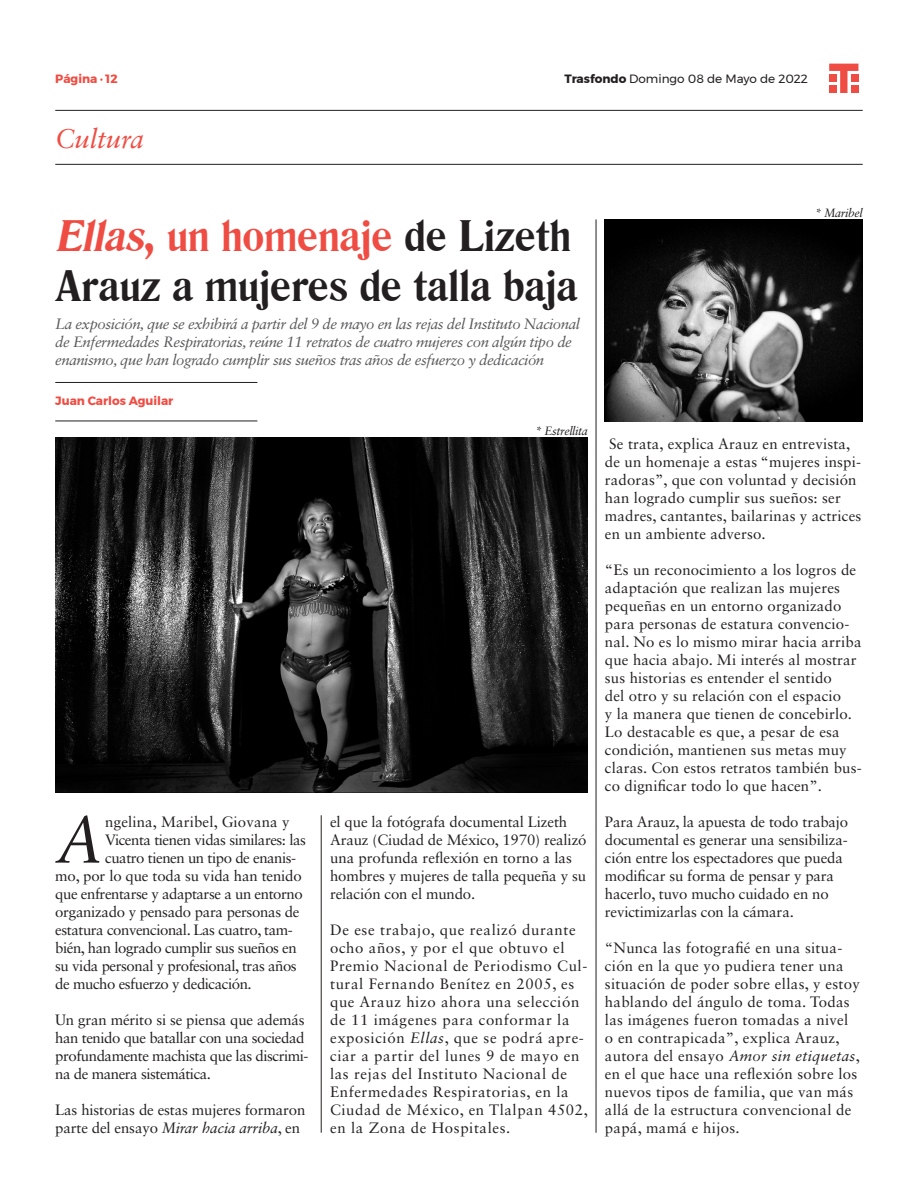
<style>
.page{position:relative;width:918px;height:1188px;background:#fff}
.page>*{position:absolute;margin:0;border:0;box-sizing:border-box;transform-origin:0 0}
.t1{font:italic 66.6px "Sabon LT Std";color:#231f20}
.t2{font:700 42px/49.5px "Romana BT";letter-spacing:-.01em;color:#231f20}
.t3{font:italic 27px "Sabon LT Std";color:#ef4d43}
.t4{font:15px/18px "Sabon LT Std";letter-spacing:.01em;color:#231f20}
.t5{font:15px/18px "Sabon LT Std";letter-spacing:-.01em;color:#231f20}
.t6{font:15px/18px "Sabon LT Std";letter-spacing:-.03em;color:#231f20}
.t7{font:15px/18px "Sabon LT Std";letter-spacing:.04em;color:#231f20}
.t8{font:italic 15px/18px "Sabon LT Std";letter-spacing:-.03em;color:#57585a}
.t9{font:15px "Sabon LT Std";letter-spacing:-.02em;color:#231f20}
.t10{font:12px "Montserrat";color:#231f20}
.t11{font:700 12px "Montserrat";color:#ef4d43}
.t12{font:italic 12px "Sabon LT Std";letter-spacing:-.03em;color:#231f20}
.s1{font-weight:700}
.s2{font-style:italic;color:#ef4d43}
.s3{color:#ef4d43}
.s4{font-style:italic}
</style>
<div class="page">
<img style="left:55px;top:437px;width:533px;height:355px">
<svg style="left:829px;top:64px;width:29px;height:29px"></svg>
<div style="left:829px;top:86px;width:8px;height:7px;background:#ef4d43"></div>
<div style="left:829px;top:75px;width:8px;height:7px;background:#ef4d43"></div>
<div style="left:851px;top:86px;width:7px;height:7px;background:#ef4d43"></div>
<div style="left:851px;top:75px;width:7px;height:7px;background:#ef4d43"></div>
<hr style="left:55px;top:110px;width:808px;height:1px;background:#231f20">
<hr style="left:55px;top:164px;width:808px;height:1px;background:#231f20">
<hr style="left:321px;top:815px;width:1px;height:318px;background:#231f20">
<hr style="left:596px;top:219px;width:1px;height:914px;background:#231f20">
<img style="left:605px;top:219px;width:258px;height:202px">
<hr style="left:55px;top:382px;width:202px;height:1px;background:#231f20">
<hr style="left:55px;top:421px;width:202px;height:1px;background:#231f20">
<p class="t11" style="left:55px;top:69px;width:64px">Página · 12</p>
<p class="t10" style="left:564px;top:69px;width:245px"><span class="s1">Trasfondo</span> Domingo 08 de Mayo de 2022</p>
<h3 class="t3" style="left:55px;top:123px;width:90px">Cultura</h3>
<h2 class="t2" style="left:55px;top:211px;width:524px"><span class="s2">Ellas</span><span class="s3">, un homenaje</span> de Lizeth<br>Arauz a mujeres de talla baja</h2>
<p class="t8" style="left:55px;top:315px;width:526px">La exposición, que se exhibirá a partir del 9 de mayo en las rejas del Instituto Nacional de Enfermedades Respiratorias, reúne 11 retratos de cuatro mujeres con algún tipo de enanismo, que han logrado cumplir sus sueños tras años de esfuerzo y dedicación</p>
<p class="t11" style="left:55px;top:391px;width:120px">Juan Carlos Aguilar</p>
<p class="t12" style="left:535px;top:424px;width:54px">* Estrellita</p>
<h1 class="t1" style="left:55px;top:801px;width:50px">A</h1>
<p class="t4" style="left:105px;top:812px;width:186px">ngelina, Maribel, Giovana y</p>
<p class="t6" style="left:105px;top:830px;width:202px">Vicenta tienen vidas similares: las</p>
<p class="t6" style="left:105px;top:848px;width:193px">cuatro tienen un tipo de enanis-</p>
<p class="t5" style="left:55px;top:866px;width:248px">mo, por lo que toda su vida han tenido</p>
<p class="t6" style="left:55px;top:884px;width:249px">que enfrentarse y adaptarse a un entorno</p>
<p class="t9" style="left:55px;top:903px;width:246px">organizado y pensado para personas de</p>
<p class="t6" style="left:55px;top:920px;width:239px">estatura convencional. Las cuatro, tam-</p>
<p class="t6" style="left:55px;top:938px;width:243px">bién, han logrado cumplir sus sueños en</p>
<p class="t6" style="left:55px;top:956px;width:243px">su vida personal y profesional, tras años</p>
<p class="t6" style="left:55px;top:974px;width:198px">de mucho esfuerzo y dedicación.</p>
<p class="t6" style="left:55px;top:1010px;width:255px">Un gran mérito si se piensa que además han tenido que batallar con una sociedad profundamente machista que las discrimi&shy;na de manera sistemática.</p>
<p class="t5" style="left:55px;top:1100px;width:252px">Las historias de estas mujeres formaron parte del ensayo <span class="s4">Mirar hacia arriba</span>, en</p>
<p class="t5" style="left:330px;top:812px;width:258px">el que la fotógrafa documental Lizeth Arauz (Ciudad de México, 1970) realizó una profunda reflexión en torno a las hombres y mujeres de talla pequeña y su relación con el mundo.</p>
<p class="t7" style="left:330px;top:920px;width:259px">De ese trabajo, que realizó durante ocho años, y por el que obtuvo el Premio Nacional de Periodismo Cul&shy;tural Fernando Benítez en 2005, es que Arauz hizo ahora una selección de 11 imágenes para conformar la exposición <span class="s4">Ellas</span>, que se podrá apre&shy;ciar a partir del lunes 9 de mayo en las rejas del Instituto Nacional de Enfermedades Respiratorias, en la Ciudad de México, en Tlalpan 4502, en la Zona de Hospitales.</p>
<p class="t12" style="left:815px;top:206px;width:49px">* Maribel</p>
<p class="t4" style="left:605px;top:434px;width:258px">Se trata, explica Arauz en entrevista, de un homenaje a estas “mujeres inspi&shy;radoras”, que con voluntad y decisión han logrado cumplir sus sueños: ser madres, cantantes, bailarinas y actrices en un ambiente adverso.</p>
<p class="t4" style="left:605px;top:560px;width:258px">“Es un reconocimiento a los logros de adaptación que realizan las mujeres pequeñas en un entorno organizado para personas de estatura convencio&shy;nal. No es lo mismo mirar hacia arriba que hacia abajo. Mi interés al mostrar sus historias es entender el sentido<br>del otro y su relación con el espacio<br>y la manera que tienen de concebirlo.<br>Lo destacable es que, a pesar de esa condición, mantienen sus metas muy claras. Con estos retratos también bus&shy;co dignificar todo lo que hacen”.</p>
<p class="t5" style="left:605px;top:812px;width:245px">Para Arauz, la apuesta de todo trabajo documental es generar una sensibiliza&shy;ción entre los espectadores que pueda modificar su forma de pensar y para hacerlo, tuvo mucho cuidado en no revictimizarlas con la cámara.</p>
<p class="t4" style="left:605px;top:938px;width:257px">“Nunca las fotografié en una situa&shy;ción en la que yo pudiera tener una situación de poder sobre ellas, y estoy hablando del ángulo de toma. Todas las imágenes fueron tomadas a nivel o en contrapicada”, explica Arauz, autora del ensayo <span class="s4">Amor sin etiquetas</span>, en el que hace una reflexión sobre los nuevos tipos de familia, que van más allá de la estructura convencional de papá, mamá e hijos.</p>
</div>
